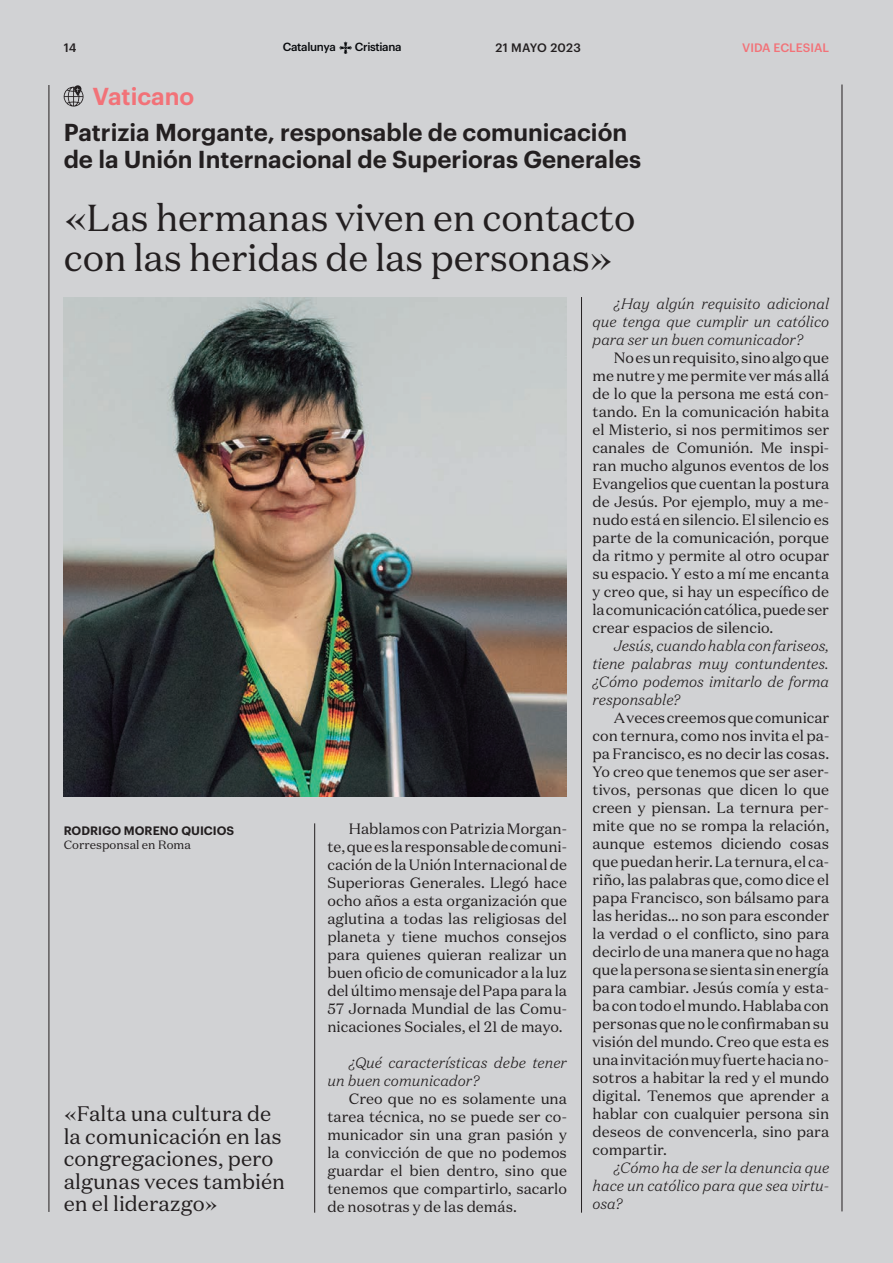
<style>
.page{position:relative;width:893px;height:1263px;background:#d1d2d4}
.page>*{position:absolute;margin:0;border:0;box-sizing:border-box;transform-origin:0 0}
.t1{font:37.5px/40.5px "Domaine Text";letter-spacing:-.01em;color:#231f20}
.t2{font:600 24px/27px "Graphik";color:#231f20}
.t3{font:600 24px "Graphik";color:#f27278}
.t4{font:21px/22.5px "Domaine Text";color:#231f20}
.t5{font:15px/18px "Domaine Text";color:#231f20;text-align:justify}
.t6{font:italic 300 15px/18px "Domaine Text";color:#231f20;text-align:justify}
.t7{font:600 12px "Graphik";color:#231f20}
.t8{font:12px "Domaine Text";color:#231f20}
.t9{font:500 12px "Graphik";letter-spacing:.02em;color:#231f20}
.t10{font:500 12px "Graphik";color:#f27278}
.t11{font:500 11.55px "Graphik";letter-spacing:-.03em;color:#07090c}
</style>
<div class="page">
<hr style="left:49px;top:85px;width:1px;height:1127px;background:#231f20">
<svg style="left:339px;top:42px;width:13px;height:12px"></svg>
<hr style="left:314px;top:823px;width:1px;height:390px;background:#231f20">
<svg style="left:64px;top:85px;width:20px;height:22px"></svg>
<hr style="left:581px;top:297px;width:1px;height:916px;background:#231f20">
<img style="left:64px;top:297px;width:503px;height:500px">
<hr style="left:842px;top:85px;width:1px;height:1126px;background:#231f20">
<p class="t9" style="left:64px;top:38px;width:14px">14</p>
<p class="t11" style="left:283px;top:38px;width:54px">Catalunya</p>
<p class="t11" style="left:355px;top:38px;width:48px">Cristiana</p>
<p class="t9" style="left:495px;top:38px;width:87px">21 MAYO 2023</p>
<p class="t10" style="left:742px;top:39px;width:89px">VIDA ECLESIAL</p>
<h2 class="t3" style="left:92px;top:78px;width:103px">Vaticano</h2>
<h2 class="t2" style="left:64px;top:116px;width:579px">Patrizia Morgante, responsable de comunicación de la Unión Internacional de Superioras Generales</h2>
<h1 class="t1" style="left:64px;top:197px;width:573px">«Las hermanas viven en contacto con las heridas de las personas»</h1>
<p class="t7" style="left:64px;top:822px;width:172px">RODRIGO MORENO QUICIOS</p>
<p class="t8" style="left:64px;top:837px;width:129px">Corresponsal en Roma</p>
<h3 class="t4" style="left:64px;top:1102px;width:223px">«Falta una cultura de la comunicación en las congregaciones, pero algunas veces también en el liderazgo»</h3>
<p class="t5" style="left:327px;top:819px;width:241px;text-indent:21px">Hablamos con Patrizia Morgan&shy;te, que es la responsable de comuni&shy;cación de la Unión Internacional de Superioras Generales. Llegó hace ocho años a esta organización que aglutina a todas las religiosas del planeta y tiene muchos consejos para quienes quieran realizar un buen oficio de comunicador a la luz del último mensaje del Papa para la 57 Jornada Mundial de las Comu&shy;nicaciones Sociales, el 21 de mayo.</p>
<p class="t6" style="left:327px;top:1053px;width:241px;text-indent:21px">¿Qué características debe tener un buen comunicador?</p>
<p class="t5" style="left:327px;top:1089px;width:241px;text-indent:21px">Creo que no es solamente una tarea técnica, no se puede ser co&shy;municador sin una gran pasión y la convicción de que no podemos guardar el bien dentro, sino que tenemos que compartirlo, sacarlo de nosotras y de las demás.</p>
<p class="t6" style="left:592px;top:294px;width:238px;text-indent:21px">¿Hay algún requisito adicional que tenga que cumplir un católico para ser un buen comunicador?</p>
<p class="t5" style="left:592px;top:348px;width:238px;text-indent:21px">No es un requisito, sino algo que me nutre y me permite ver más allá de lo que la persona me está con&shy;tando. En la comunicación habita el Misterio, si nos permitimos ser canales de Comunión. Me inspi&shy;ran mucho algunos eventos de los Evangelios que cuentan la postura de Jesús. Por ejemplo, muy a me&shy;nudo está en silencio. El silencio es parte de la comunicación, porque da ritmo y permite al otro ocupar su espacio. Y esto a mí me encanta y creo que, si hay un específico de la comunicación católica, puede ser crear espacios de silencio.</p>
<p class="t6" style="left:592px;top:636px;width:239px;text-indent:21px">Jesús, cuando habla con fariseos, tiene palabras muy contundentes. ¿Cómo podemos imitarlo de forma responsable?</p>
<p class="t5" style="left:592px;top:708px;width:238px;text-indent:21px">A veces creemos que comunicar con ternura, como nos invita el pa&shy;pa Francisco, es no decir las cosas.<br>Yo creo que tenemos que ser aser&shy;tivos, personas que dicen lo que creen y piensan. La ternura per&shy;mite que no se rompa la relación, aunque estemos diciendo cosas que puedan herir. La ternura, el ca&shy;riño, las palabras que, como dice el papa Francisco, son bálsamo para las heridas… no son para esconder la verdad o el conflicto, sino para decirlo de una manera que no haga que la persona se sienta sin energía para cambiar. Jesús comía y esta&shy;ba con todo el mundo. Hablaba con personas que no le confirmaban su visión del mundo. Creo que esta es una invitación muy fuerte hacia no&shy;sotros a habitar la red y el mundo digital. Tenemos que aprender a hablar con cualquier persona sin deseos de convencerla, sino para compartir.</p>
<p class="t6" style="left:592px;top:1158px;width:238px;text-indent:21px">¿Cómo ha de ser la denuncia que hace un católico para que sea virtu&shy;osa?</p>
</div>
